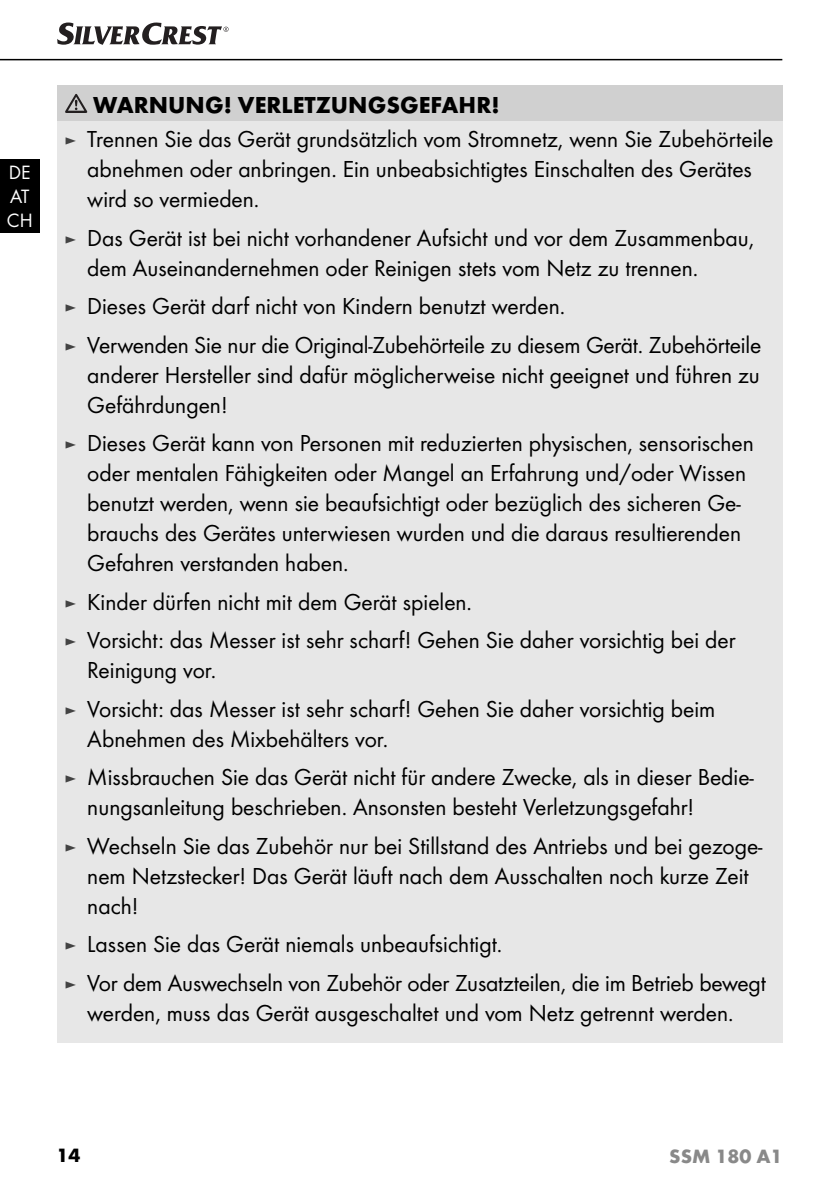
<style>
.page{position:relative;width:839px;height:1191px;background:#fff}
.page>*{position:absolute;margin:0;border:0;box-sizing:border-box;transform-origin:0 0}
.t1{font:24px/30px "Futura Boo";color:#000}
.t2{font:700 24px "Futura";color:#000}
.t3{font:700 20px "Futura";color:#898989}
.t4{font:20px/24px "Futura Boo";color:#fff}
.t5{font:700 20px "Futura";color:#000}
.s1{font-size:18px;color:#434343}
</style>
<div class="page">
<div style="left:0;top:159px;width:40px;height:74px;background:#000"></div>
<hr style="left:0;top:59px;width:782px;height:1px;background:#000">
<svg style="left:57px;top:23px;width:172px;height:22px"></svg>
<div style="left:57px;top:85px;width:725px;height:36px;background:#d0d0d0"></div>
<div style="left:57px;top:121px;width:725px;height:921px;background:#e7e7e7"></div>
<svg style="left:65px;top:94px;width:22px;height:19px"></svg>
<p class="t4" style="left:7px;top:162px;width:27px">DE<br>AT<br>CH</p>
<p class="t2" style="left:93px;top:96px;width:408px">WARNUNG! VERLETZUNGSGEFAHR!</p>
<p class="t1" style="left:87px;top:126px;width:688px;text-indent:-23px"><span class="s1">►</span> Trennen Sie das Gerät grundsätzlich vom Stromnetz, wenn Sie Zubehörteile abnehmen oder anbringen. Ein unbeabsichtigtes Einschalten des Gerätes wird so vermieden.</p>
<p class="t1" style="left:87px;top:224px;width:668px;text-indent:-23px"><span class="s1">►</span> Das Gerät ist bei nicht vorhandener Aufsicht und vor dem Zusammenbau, dem Auseinandernehmen oder Reinigen stets vom Netz zu trennen.</p>
<p class="t1" style="left:65px;top:288px;width:698px;line-height:38.6px"><span class="s1">►</span> Dieses Gerät darf nicht von Kindern benutzt werden.<br><span class="s1">►</span> Verwenden Sie nur die Original-Zubehörteile zu diesem Gerät. Zubehörteile</p>
<p class="t1" style="left:87px;top:361px;width:674px">anderer Hersteller sind dafür möglicherweise nicht geeignet und führen zu<br>Gefährdungen!</p>
<p class="t1" style="left:87px;top:430px;width:668px;text-indent:-23px"><span class="s1">►</span> Dieses Gerät kann von Personen mit reduzierten physischen, sensorischen oder mentalen Fähigkeiten oder Mangel an Erfahrung und/oder Wissen benutzt werden, wenn sie beaufsichtigt oder bezüglich des sicheren Ge&shy;brauchs des Gerätes unterwiesen wurden und die daraus resultierenden Gefahren verstanden haben.</p>
<p class="t1" style="left:65px;top:584px;width:672px;line-height:38.6px"><span class="s1">►</span> Kinder dürfen nicht mit dem Gerät spielen.<br><span class="s1">►</span> Vorsicht: das Messer ist sehr scharf! Gehen Sie daher vorsichtig bei der</p>
<p class="t1" style="left:65px;top:652px;width:652px;line-height:38.6px;text-indent:23px">Reinigung vor.<br><span class="s1">►</span> Vorsicht: das Messer ist sehr scharf! Gehen Sie daher vorsichtig beim</p>
<p class="t1" style="left:65px;top:721px;width:691px;line-height:38.6px;text-indent:23px">Abnehmen des Mixbehälters vor.<br><span class="s1">►</span> Missbrauchen Sie das Gerät nicht für andere Zwecke, als in dieser Bedie-</p>
<p class="t1" style="left:65px;top:789px;width:699px;line-height:38.6px;text-indent:23px">nungsanleitung beschrieben. Ansonsten besteht Verletzungsgefahr!<br><span class="s1">►</span> Wechseln Sie das Zubehör nur bei Stillstand des Antriebs und bei gezoge-</p>
<p class="t1" style="left:87px;top:862px;width:663px">nem Netzstecker! Das Gerät läuft nach dem Ausschalten noch kurze Zeit nach!</p>
<p class="t1" style="left:65px;top:926px;width:703px;line-height:38.6px"><span class="s1">►</span> Lassen Sie das Gerät niemals unbeaufsichtigt.<br><span class="s1">►</span> Vor dem Auswechseln von Zubehör oder Zusatzteilen, die im Betrieb bewegt</p>
<p class="t1" style="left:87px;top:999px;width:648px">werden, muss das Gerät ausgeschaltet und vom Netz getrennt werden.</p>
<p class="t5" style="left:57px;top:1148px;width:25px">14</p>
<p class="t3" style="left:669px;top:1148px;width:115px">SSM 180 A1</p>
</div>
